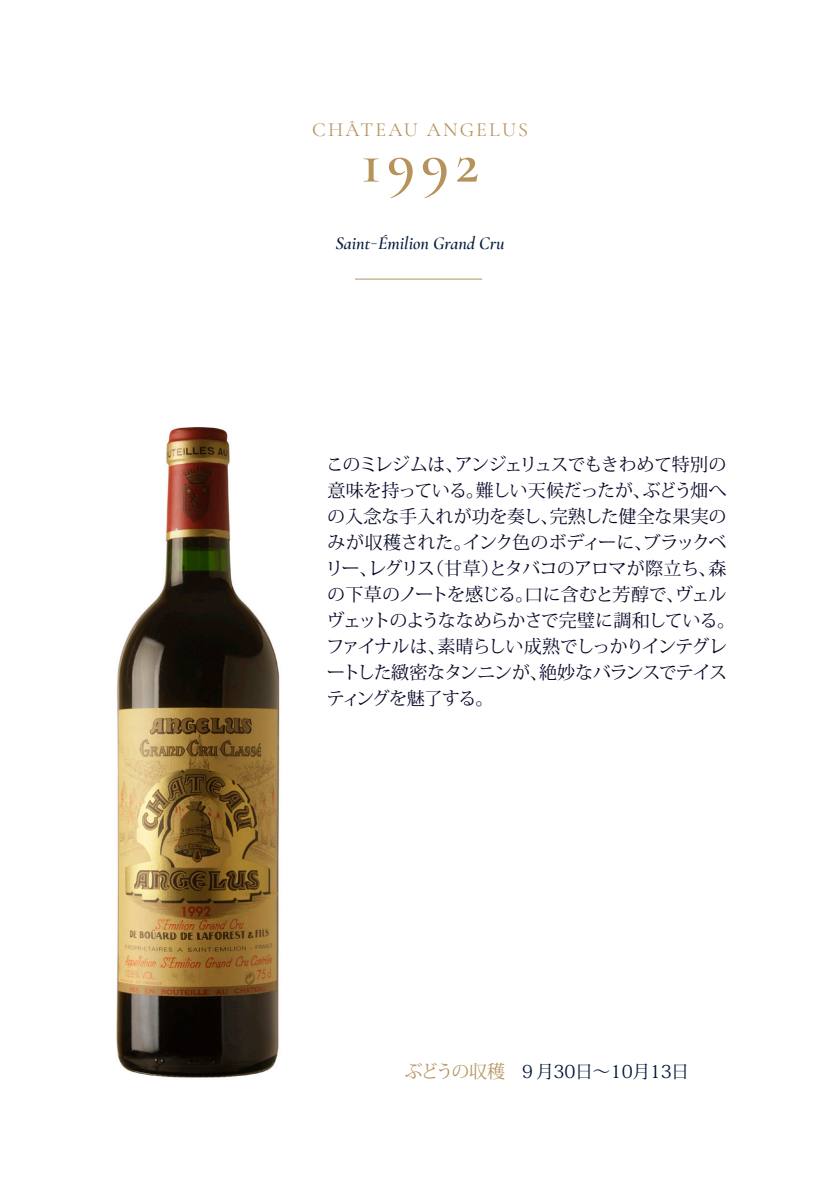
<style>
.page{position:relative;width:840px;height:1191px;background:#fff}
.page>*{position:absolute;margin:0;border:0;box-sizing:border-box;transform-origin:0 0}
.t1{font:600 60px "Cormorant Garamond";color:#b7935c}
.t2{font:20px "Cormorant Garamond";letter-spacing:.11em;color:#b7935c}
.t3{font:18px/26px "Koz Min Pr 6 N";letter-spacing:-.045em;color:#050726}
.t4{font:italic 600 18px "Cormorant Garamond";color:#051b3d}
.t5{font:18px "Koz Min Pr 6 N";letter-spacing:-.02em;color:#011638}
.t6{font:18px "Koz Min Pr 6 N";letter-spacing:-.11em;color:#b7935c}
.s1{font-family:"Halcom";font-weight:300;font-style:normal}
</style>
<div class="page">
<img style="left:116px;top:427px;width:164px;height:651px">
<hr style="left:355px;top:279px;width:127px;height:1px;background:#b7935c">
<p class="t2" style="left:312px;top:117px;width:217px">CHÂTEAU ANGELUS</p>
<p class="t1" style="left:361px;top:125px;width:119px">1992</p>
<p class="t4" style="left:335px;top:232px;width:171px">Saint<span class="s1">-</span>Émilion Grand Cru</p>
<p class="t3" style="left:325px;top:451px;width:411px">このミレジムは、アンジェリュスでもきわめて特別の意味を持っている。難しい天候だったが、ぶどう畑への入念な手入れが功を奏し、完熟した健全な果実のみが収穫された。インク色のボディーに、ブラックベリー、レグリス（甘草）とタバコのアロマが際立ち、森の下草のノートを感じる。口に含むと芳醇で、ヴェルヴェットのようななめらかさで完璧に調和している。ファイナルは、素晴らしい成熟でしっかりインテグレートした緻密なタンニンが、絶妙なバランスでテイスティングを魅了する。</p>
<p class="t6" style="left:404px;top:1061px;width:102px">ぶどうの収穫</p>
<p class="t5" style="left:518px;top:1060px;width:172px">９月30日〜10月13日</p>
</div>
